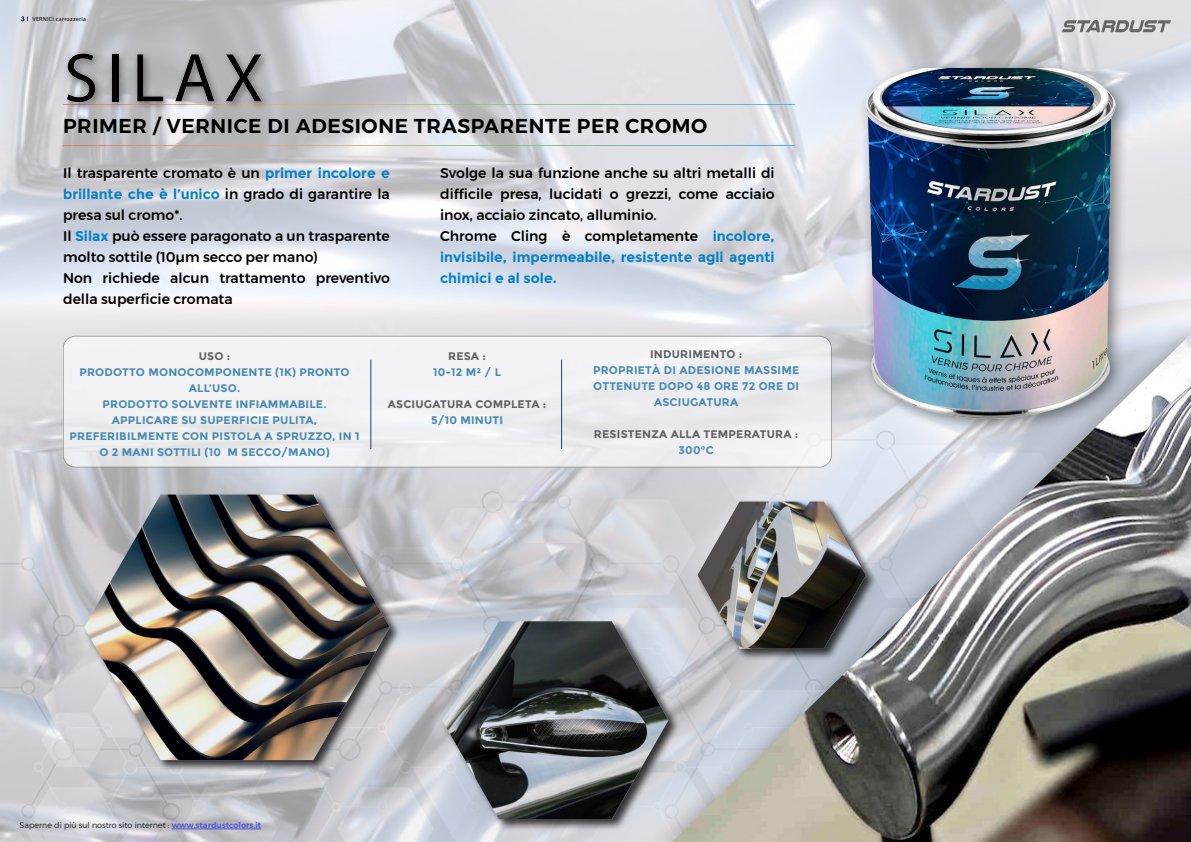
<style>
.page{position:relative;width:1191px;height:842px;background:#fff}
.page>*{position:absolute;margin:0;border:0;box-sizing:border-box;transform-origin:0 0}
.t1{font:70px "Myriad Pro";letter-spacing:.12em;color:#050204}
.sous_titre_page{font:600 20px "Montserrat";letter-spacing:.03em;color:#000}
.texte_page_pres{font:500 14px/21px "Montserrat";color:#000;text-align:justify}
.texte_page_pres-2{font:700 14px/21px "Montserrat";color:#0681c4;text-align:justify}
.sous_titre_page-2{font:700 11px/16px "Montserrat";letter-spacing:.02em;color:#498ab2;text-align:center}
.sous_titre_page-3{font:700 11px/16px "Montserrat";letter-spacing:.02em;color:#616164;text-align:center}
.t2{font:300 8px "Montserrat";color:#000}
.t3{font:6px "Myriad Pro";letter-spacing:.05em;color:#000}
.s1{font-weight:700;color:#0681c4}
.s2{font-weight:500;color:#000}
.s3{color:#498ab2}
.s4{font-weight:600;color:#4f5cd6}
</style>
<div class="page">
<img style="left:0;top:0;width:1191px;height:842px">
<div style="left:857px;top:59px;width:275px;height:377px;background:#000;opacity:.48"></div>
<img style="left:850px;top:68px;width:281px;height:295px">
<svg style="left:1062px;top:20px;width:109px;height:12px"></svg>
<hr style="left:172px;top:829px;width:89px;height:1px;background:#4f5cd6">
<hr style="left:63px;top:104px;width:732px;height:1px;background:#fff">
<hr style="left:63px;top:145px;width:732px;height:1px;background:#fff">
<div style="left:63px;top:336px;width:768px;height:131px;background:linear-gradient(to bottom,#f5f5f6,#e9eaec);border-radius:12px"></div>
<div style="left:63px;top:336px;width:768px;height:131px;border:1px solid #7d7d7d;border-radius:12px"></div>
<hr style="left:371px;top:360px;width:1px;height:89px;background:#1e3e89">
<div style="left:83px;top:492px;width:318px;height:280px;background:#000;opacity:.75"></div>
<img style="left:84px;top:494px;width:211px;height:266px">
<svg style="left:295px;top:363px;width:896px;height:479px;background:#a4a4a6"></svg>
<img style="left:697px;top:501px;width:169px;height:148px">
<hr style="left:561px;top:360px;width:1px;height:89px;background:#1e3e89">
<div style="left:63px;top:49px;width:209px;height:64px;background:#000;opacity:.43"></div>
<div style="left:60px;top:45px;width:209px;height:65px;background:#000;opacity:.5"></div>
<svg style="left:21px;top:16px;width:7px;height:5px"></svg>
<p class="t3" style="left:32px;top:16px;width:55px">VERNICI carrozzeria</p>
<h1 class="t1" style="left:64px;top:35px;width:201px">SILAX</h1>
<p class="sous_titre_page" style="left:63px;top:110px;width:645px">PRIMER / VERNICE DI ADESIONE TRASPARENTE PER CROMO</p>
<p class="texte_page_pres" style="left:63px;top:163px;width:328px">Il trasparente cromato è un <span class="s1">primer incolore e brillante che è l’unico</span> in grado di garantire la presa sul cromo*.</p>
<p class="texte_page_pres" style="left:63px;top:226px;width:328px">Il <span class="s1">Silax</span> può essere paragonato a un trasparente molto sottile (10µm secco per mano)</p>
<p class="texte_page_pres" style="left:63px;top:268px;width:328px">Non richiede alcun trattamento preventivo della superficie cromata</p>
<p class="texte_page_pres" style="left:440px;top:163px;width:336px">Svolge la sua funzione anche su altri metalli di difficile presa, lucidati o grezzi, come acciaio inox, acciaio zincato, alluminio.</p>
<p class="texte_page_pres-2" style="left:440px;top:226px;width:336px"><span class="s2">Chrome Cling è completamente</span> incolore, invisibile, impermeabile, resistente agli agenti chimici e al sole.</p>
<p class="sous_titre_page-3" style="left:199px;top:348px;width:33px">USO :</p>
<p class="sous_titre_page-2" style="left:79px;top:364px;width:272px">PRODOTTO MONOCOMPONENTE (1K) PRONTO<br>ALL’USO.</p>
<p class="sous_titre_page-2" style="left:102px;top:396px;width:225px">PRODOTTO SOLVENTE INFIAMMABILE.</p>
<p class="sous_titre_page-2" style="left:69px;top:412px;width:291px">APPLICARE SU SUPERFICIE PULITA,<br>PREFERIBILMENTE CON PISTOLA A SPRUZZO, IN 1<br>O 2 MANI SOTTILI (10 ΜM SECCO/MANO)</p>
<p class="sous_titre_page-3" style="left:448px;top:348px;width:39px">RESA :</p>
<p class="sous_titre_page-2" style="left:433px;top:364px;width:69px">10-12 M² / L</p>
<p class="sous_titre_page-3" style="left:388px;top:396px;width:160px">ASCIUGATURA COMPLETA :</p>
<p class="sous_titre_page-2" style="left:431px;top:412px;width:74px">5/10 MINUTI</p>
<p class="sous_titre_page-3" style="left:650px;top:346px;width:94px">INDURIMENTO :</p>
<p class="sous_titre_page-2" style="left:593px;top:362px;width:208px">PROPRIETÀ DI ADESIONE MASSIME<br>OTTENUTE DOPO 48 ORE 72 ORE DI<br>ASCIUGATURA</p>
<p class="sous_titre_page-3" style="left:594px;top:426px;width:206px">RESISTENZA ALLA TEMPERATURA :<br><span class="s3">300°C</span></p>
<p class="t2" style="left:20px;top:819px;width:243px">Saperne di più sul nostro sito internet : <span class="s4">www.stardustcolors.it</span></p>
</div>
